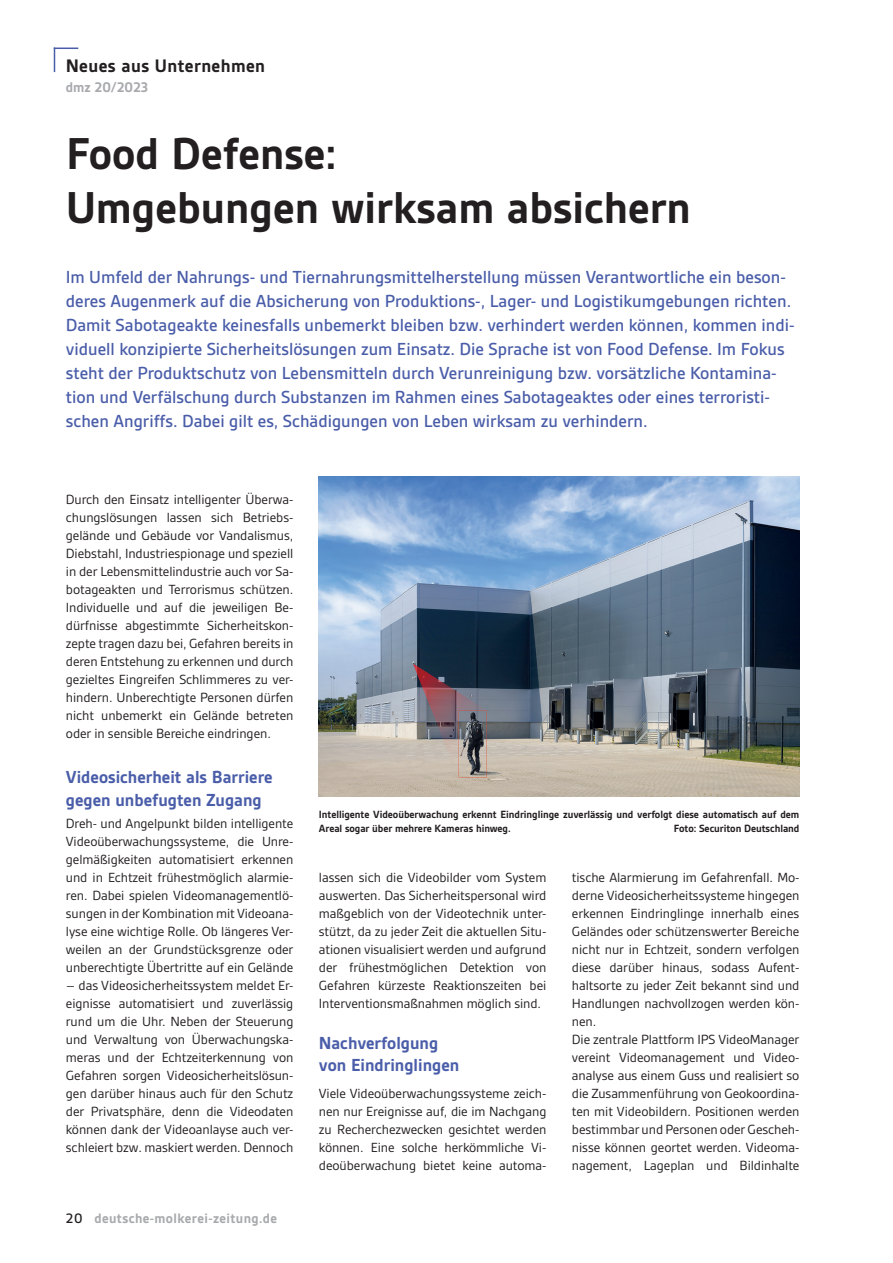
<style>
.page{position:relative;width:893px;height:1263px;background:#fff}
.page>*{position:absolute;margin:0;border:0;box-sizing:border-box;transform-origin:0 0}
.t1{font:700 48px/54px "Gesta";color:#231f20}
.t2{font:700 19.5px "Gesta";letter-spacing:.02em;color:#231f20}
.t3{font:500 18.75px/24px "Gesta";color:#4a5da9}
.t4{font:700 18.75px/22.5px "Gesta";color:#4a5da9}
.t5{font:700 15px "Gesta";color:#a8a9ad}
.t6{font:700 14.7px "Gesta";letter-spacing:.025em;color:#a8a9ad}
.t7{font:14.25px/18px "Gesta";letter-spacing:-.005em;color:#231f20;text-align:justify}
.t8{font:700 11.25px/13.5px "Gesta";letter-spacing:-.005em;color:#231f20}
.s1{font-weight:500;color:#231f20}
</style>
<div class="page">
<svg style="left:54px;top:48px;width:24px;height:24px"></svg>
<img style="left:319px;top:476px;width:480px;height:321px">
<h2 class="t2" style="left:66px;top:55px;width:201px">Neues aus Unternehmen</h2>
<p class="t5" style="left:66px;top:78px;width:84px">dmz 20/2023</p>
<h1 class="t1" style="left:66px;top:127px;width:626px">Food Defense:<br>Umgebungen wirksam absichern</h1>
<p class="t3" style="left:66px;top:265px;width:730px">Im Umfeld der Nahrungs- und Tiernahrungsmittelherstellung müssen Verantwortliche ein beson&shy;deres Augenmerk auf die Absicherung von Produktions-, Lager- und Logistikumgebungen richten.<br>Damit Sabotageakte keinesfalls unbemerkt bleiben bzw. verhindert werden können, kommen indi&shy;viduell konzipierte Sicherheitslösungen zum Einsatz. Die Sprache ist von Food Defense. Im Fokus steht der Produktschutz von Lebensmitteln durch Verunreinigung bzw. vorsätzliche Kontamina&shy;tion und Verfälschung durch Substanzen im Rahmen eines Sabotageaktes oder eines terroristi&shy;schen Angriffs. Dabei gilt es, Schädigungen von Leben wirksam zu verhindern.</p>
<p class="t7" style="left:66px;top:490px;width:229px">Durch den Einsatz intelligenter Überwa&shy;chungslösungen lassen sich Betriebs&shy;gelände und Gebäude vor Vandalismus, Diebstahl, Industriespionage und speziell in der Lebensmittelindustrie auch vor Sa&shy;botageakten und Terrorismus schützen.<br>Individuelle und auf die jeweiligen Be&shy;dürfnisse abgestimmte Sicherheitskon&shy;zepte tragen dazu bei, Gefahren bereits in deren Entstehung zu erkennen und durch gezieltes Eingreifen Schlimmeres zu ver&shy;hindern. Unberechtigte Personen dürfen nicht unbemerkt ein Gelände betreten oder in sensible Bereiche eindringen.</p>
<h3 class="t4" style="left:66px;top:766px;width:208px">Videosicherheit als Barriere gegen unbefugten Zugang</h3>
<p class="t7" style="left:66px;top:814px;width:229px">Dreh- und Angelpunkt bilden intelligente Videoüberwachungssysteme, die Unre&shy;gelmäßigkeiten automatisiert erkennen und in Echtzeit frühestmöglich alarmie&shy;ren. Dabei spielen Videomanagementlö&shy;sungen in der Kombination mit Videoana&shy;lyse eine wichtige Rolle. Ob längeres Ver&shy;weilen an der Grundstücksgrenze oder unberechtigte Übertritte auf ein Gelände</p>
<p class="t7" style="left:66px;top:976px;width:229px">– das Videosicherheitssystem meldet Er&shy;eignisse automatisiert und zuverlässig rund um die Uhr. Neben der Steuerung und Verwaltung von Überwachungska&shy;meras und der Echtzeiterkennung von Gefahren sorgen Videosicherheitslösun&shy;gen darüber hinaus auch für den Schutz der Privatsphäre, denn die Videodaten können dank der Videoanlayse auch ver&shy;schleiert bzw. maskiert werden. Dennoch</p>
<p class="t6" style="left:66px;top:1210px;width:213px"><span class="s1">20</span> deutsche-molkerei-zeitung.de</p>
<p class="t8" style="left:319px;top:808px;width:482px">Intelligente Videoüberwachung erkennt Eindringlinge zuverlässig und verfolgt diese automatisch auf dem<br>Areal sogar über mehrere Kameras hinweg.</p>
<p class="t8" style="left:674px;top:821px;width:127px">Foto: Securiton Deutschland</p>
<p class="t7" style="left:319px;top:868px;width:229px">lassen sich die Videobilder vom System auswerten. Das Sicherheitspersonal wird maßgeblich von der Videotechnik unter&shy;stützt, da zu jeder Zeit die aktuellen Situ&shy;ationen visualisiert werden und aufgrund der frühestmöglichen Detektion von Gefahren kürzeste Reaktionszeiten bei Interventionsmaßnahmen möglich sind.</p>
<h3 class="t4" style="left:319px;top:1031px;width:142px">Nachverfolgung von Eindringlingen</h3>
<p class="t7" style="left:319px;top:1084px;width:229px">Viele Videoüberwachungssysteme zeich&shy;nen nur Ereignisse auf, die im Nachgang zu Recherchezwecken gesichtet werden können. Eine solche herkömmliche Vi&shy;deoüberwachung bietet keine automa-</p>
<p class="t7" style="left:572px;top:868px;width:229px;text-align:left">tische Alarmierung im Gefahrenfall. Mo&shy;derne Videosicherheitssysteme hingegen erkennen Eindringlinge innerhalb eines Geländes oder schützenswerter Bereiche nicht nur in Echtzeit, sondern verfolgen diese darüber hinaus, sodass Aufent&shy;haltsorte zu jeder Zeit bekannt sind und Handlungen nachvollzogen werden kön&shy;nen.<br>Die zentrale Plattform IPS VideoManager vereint Videomanagement und Video&shy;analyse aus einem Guss und realisiert so die Zusammenführung von Geokoordina&shy;ten mit Videobildern. Positionen werden bestimmbar und Personen oder Gescheh&shy;nisse können geortet werden. Videoma&shy;nagement, Lageplan und Bildinhalte</p>
</div>
